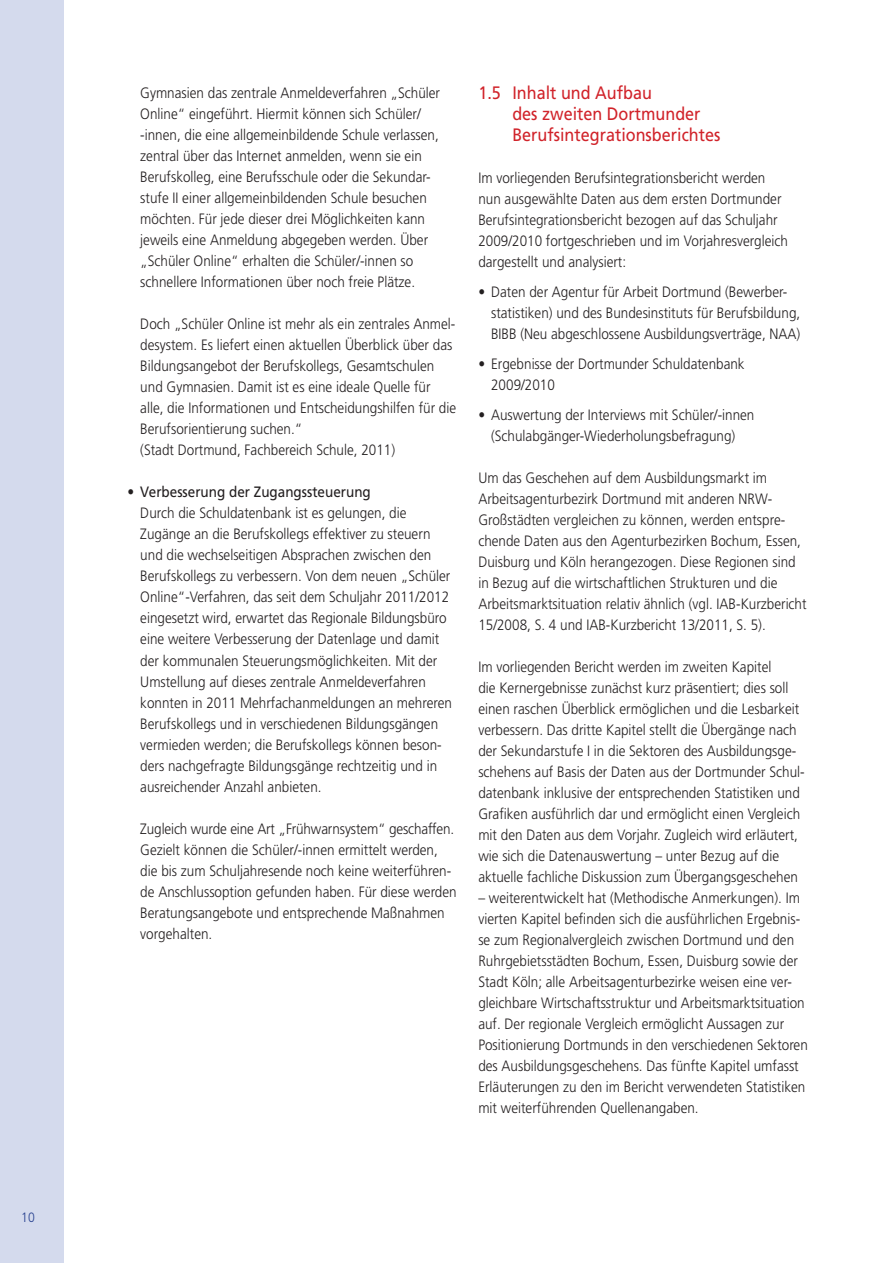
<style>
.page{position:relative;width:893px;height:1263px;background:#fff}
.page>*{position:absolute;margin:0;border:0;box-sizing:border-box;transform-origin:0 0}
.t1{font:18px/21px "Frutiger LT";color:#d1232a;scale:.9 1}
.t2{font:300 15px/21px "Frutiger LT";color:#231f20;scale:.9 1}
.t3{font:15px "Frutiger LT";color:#231f20;scale:.9 1}
.t4{font:300 13.5px "Frutiger LT";color:#253f8e;scale:.9 1}
</style>
<div class="page">
<div style="left:0;top:0;width:64px;height:1263px;background:#d4daed"></div>
<p class="t4" style="left:21px;top:1210px;width:17px">10</p>
<p class="t2" style="left:140px;top:83px;width:335px">Gymnasien das zentrale Anmeldeverfahren „Schüler Online“ eingeführt. Hiermit können sich Schüler/ -innen, die eine allgemeinbildende Schule verlassen, zentral über das Internet anmelden, wenn sie ein Berufskolleg, eine Berufsschule oder die Sekundar&shy;stufe II einer allgemeinbildenden Schule besuchen möchten. Für jede dieser drei Möglichkeiten kann jeweils eine Anmeldung abgegeben werden. Über „Schüler Online“ erhalten die Schüler/-innen so schnellere Informationen über noch freie Plätze.</p>
<p class="t2" style="left:140px;top:314px;width:352px">Doch „Schüler Online ist mehr als ein zentrales Anmel&shy;desystem. Es liefert einen aktuellen Überblick über das Bildungsangebot der Berufskollegs, Gesamtschulen und Gymnasien. Damit ist es eine ideale Quelle für alle, die Informationen und Entscheidungshilfen für die Berufsorientierung suchen.“<br>(Stadt Dortmund, Fachbereich Schule, 2011)</p>
<p class="t3" style="left:128px;top:483px;width:272px">• Verbesserung der Zugangssteuerung</p>
<p class="t2" style="left:140px;top:503px;width:348px">Durch die Schuldatenbank ist es gelungen, die Zugänge an die Berufskollegs effektiver zu steuern und die wechselseitigen Absprachen zwischen den Berufskollegs zu verbessern. Von dem neuen „Schüler Online“-Verfahren, das seit dem Schuljahr 2011/2012 eingesetzt wird, erwartet das Regionale Bildungsbüro eine weitere Verbesserung der Datenlage und damit der kommunalen Steuerungsmöglichkeiten. Mit der Umstellung auf dieses zentrale Anmeldeverfahren konnten in 2011 Mehrfachanmeldungen an mehreren Berufskollegs und in verschiedenen Bildungsgängen vermieden werden; die Berufskollegs können beson&shy;ders nachgefragte Bildungsgänge rechtzeitig und in ausreichender Anzahl anbieten.</p>
<p class="t2" style="left:140px;top:818px;width:353px">Zugleich wurde eine Art „Frühwarnsystem“ geschaffen.<br>Gezielt können die Schüler/-innen ermittelt werden, die bis zum Schuljahresende noch keine weiterführen&shy;de Anschlussoption gefunden haben. Für diese werden Beratungsangebote und entsprechende Maßnahmen vorgehalten.</p>
<p class="t1" style="left:512px;top:82px;width:233px;text-indent:-34px">1.5 Inhalt und Aufbau<br>des zweiten Dortmunder<br>Berufsintegrationsberichtes</p>
<p class="t2" style="left:478px;top:167px;width:345px">Im vorliegenden Berufsintegrationsbericht werden nun ausgewählte Daten aus dem ersten Dortmunder Berufsintegrationsbericht bezogen auf das Schuljahr 2009/2010 fortgeschrieben und im Vorjahresvergleich dargestellt und analysiert:</p>
<p class="t2" style="left:491px;top:281px;width:345px;text-indent:-13px">• Daten der Agentur für Arbeit Dortmund (Bewerber&shy;statistiken) und des Bundesinstituts für Berufsbildung,<br>BIBB (Neu abgeschlossene Ausbildungsverträge, NAA)</p>
<p class="t2" style="left:491px;top:353px;width:283px;text-indent:-13px">• Ergebnisse der Dortmunder Schuldatenbank<br>2009/2010</p>
<p class="t2" style="left:478px;top:404px;width:308px;text-align:center">• Auswertung der Interviews mit Schüler/-innen (Schulabgänger-Wiederholungsbefragung)</p>
<p class="t2" style="left:478px;top:467px;width:366px">Um das Geschehen auf dem Ausbildungsmarkt im Arbeitsagenturbezirk Dortmund mit anderen NRW-Großstädten vergleichen zu können, werden entspre&shy;chende Daten aus den Agenturbezirken Bochum, Essen, Duisburg und Köln herangezogen. Diese Regionen sind in Bezug auf die wirtschaftlichen Strukturen und die Arbeitsmarktsituation relativ ähnlich (vgl. IAB-Kurzbericht 15/2008, S. 4 und IAB-Kurzbericht 13/2011, S. 5).</p>
<p class="t2" style="left:478px;top:656px;width:364px">Im vorliegenden Bericht werden im zweiten Kapitel<br>die Kernergebnisse zunächst kurz präsentiert; dies soll einen raschen Überblick ermöglichen und die Lesbarkeit verbessern. Das dritte Kapitel stellt die Übergänge nach der Sekundarstufe I in die Sektoren des Ausbildungsge&shy;schehens auf Basis der Daten aus der Dortmunder Schul&shy;datenbank inklusive der entsprechenden Statistiken und Grafiken ausführlich dar und ermöglicht einen Vergleich mit den Daten aus dem Vorjahr. Zugleich wird erläutert, wie sich die Datenauswertung – unter Bezug auf die aktuelle fachliche Diskussion zum Übergangsgeschehen</p>
<p class="t2" style="left:478px;top:887px;width:368px">– weiterentwickelt hat (Methodische Anmerkungen). Im vierten Kapitel befinden sich die ausführlichen Ergebnis&shy;se zum Regionalvergleich zwischen Dortmund und den Ruhrgebietsstädten Bochum, Essen, Duisburg sowie der Stadt Köln; alle Arbeitsagenturbezirke weisen eine ver&shy;gleichbare Wirtschaftsstruktur und Arbeitsmarktsituation auf. Der regionale Vergleich ermöglicht Aussagen zur Positionierung Dortmunds in den verschiedenen Sektoren des Ausbildungsgeschehens. Das fünfte Kapitel umfasst Erläuterungen zu den im Bericht verwendeten Statistiken mit weiterführenden Quellenangaben.</p>
</div>
